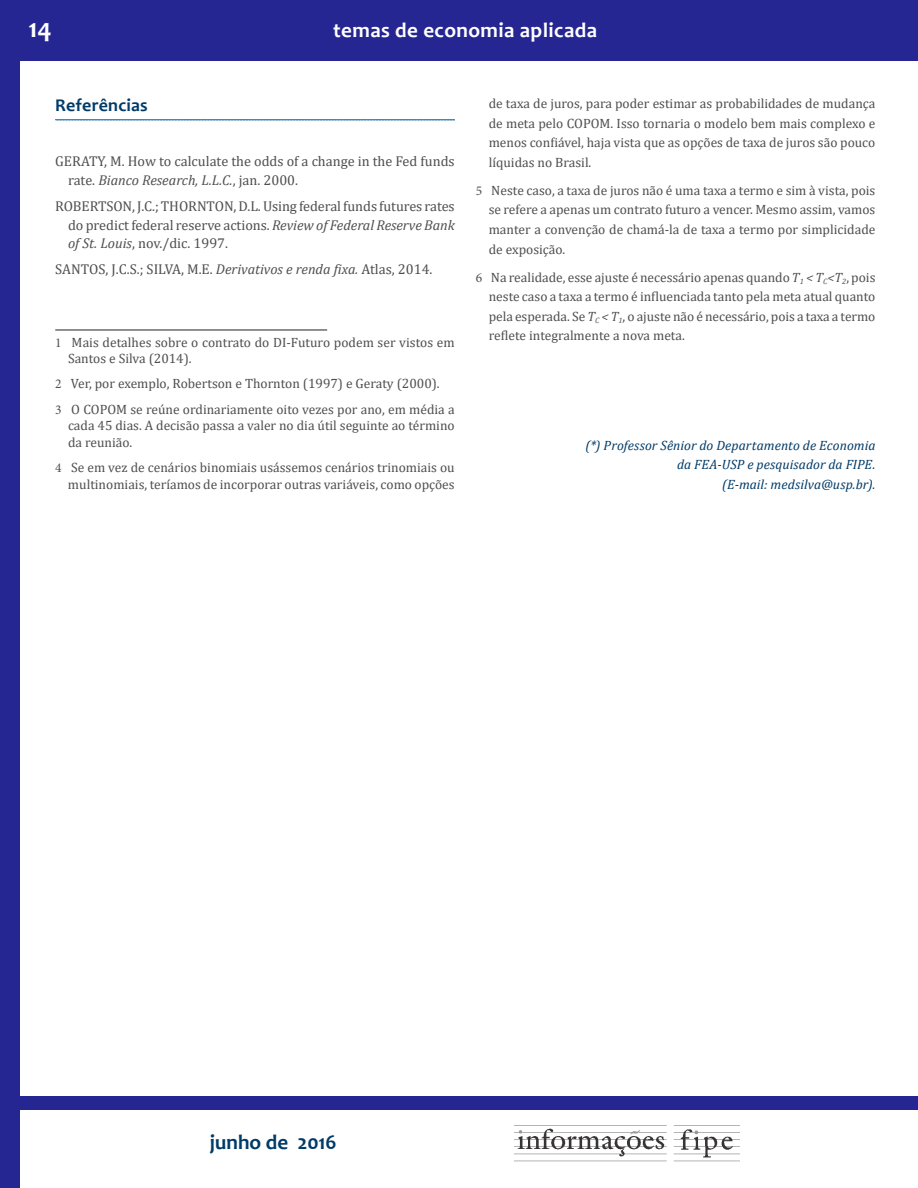
<style>
.page{position:relative;width:918px;height:1188px;background:#fff}
.page>*{position:absolute;margin:0;border:0;box-sizing:border-box;transform-origin:0 0}
.t1{font:700 27px "Candara";color:#fff}
.t2{font:700 21px "Candara";letter-spacing:.02em;color:#fff}
.t3{font:700 21px "Candara";color:#003b68}
.t4{font:700 18px "Candara";letter-spacing:.01em;color:#003b68}
.t5{font:14.25px/18.1px "Cambria";color:#4e4f50}
.t6{font:13.5px/19.5px "Cambria";color:#4e4f50}
.t7{font:italic 13.5px/19.5px "Cambria";letter-spacing:.005em;color:#003b68;text-align:right}
.s1{font-style:italic}
.s2{font-family:"Minion Pro"}
</style>
<div class="page">
<div style="left:0;top:0;width:20px;height:1188px;background:#262693"></div>
<div style="left:0;top:0;width:918px;height:61px;background:#262693"></div>
<div style="left:15px;top:1097px;width:903px;height:13px;background:#262693"></div>
<img style="left:514px;top:1125px;width:225px;height:37px">
<svg style="left:55px;top:119px;width:400px;height:1px"></svg>
<hr style="left:55px;top:330px;width:272px;height:1px;background:#231f20">
<h1 class="t1" style="left:29px;top:12px;width:25px">14</h1>
<h2 class="t2" style="left:333px;top:17px;width:265px">temas de economia aplicada</h2>
<h3 class="t4" style="left:55px;top:94px;width:94px">Referências</h3>
<p class="t5" style="left:68px;top:152px;width:388px;text-indent:-13px">GERATY, M. How to calculate the odds of a change in the Fed funds rate. <span class="s1">Bianco Research, L.L.C.</span>, jan. 2000.</p>
<p class="t5" style="left:68px;top:197px;width:388px;text-align:justify;text-indent:-13px">ROBERTSON, J.C.; THORNTON, D.L. Using federal funds futures rates do predict federal reserve actions. <span class="s1">Review of Federal Reserve Bank of St. Louis</span>, nov./dic. 1997.</p>
<p class="t5" style="left:55px;top:260px;width:379px">SANTOS, J.C.S.; SILVA, M.E. <span class="s1">Derivativos e renda fixa.</span> Atlas, 2014.</p>
<p class="t6" style="left:68px;top:335px;width:388px;line-height:15.9px;text-indent:-13px"><span class="s2">1</span> Mais detalhes sobre o contrato do DI-Futuro podem ser vistos em<br>Santos e Silva (2014).</p>
<p class="t6" style="left:55px;top:371px;width:401px;line-height:25.2px"><span class="s2">2</span> Ver, por exemplo, Robertson e Thornton (1997) e Geraty (2000).<br><span class="s2">3</span> O COPOM se reúne ordinariamente oito vezes por ano, em média a</p>
<p class="t6" style="left:68px;top:417px;width:388px;line-height:16.6px">cada 45 dias. A decisão passa a valer no dia útil seguinte ao término da reunião.</p>
<p class="t6" style="left:55px;top:459px;width:401px;line-height:16.6px;text-align:right"><span class="s2">4</span> Se em vez de cenários binomiais usássemos cenários trinomiais ou multinomiais, teríamos de incorporar outras variáveis, como opções</p>
<p class="t6" style="left:489px;top:94px;width:388px;text-align:justify">de taxa de juros, para poder estimar as probabilidades de mudança de meta pelo COPOM. Isso tornaria o modelo bem mais complexo e menos confiável, haja vista que as opções de taxa de juros são pouco líquidas no Brasil.</p>
<p class="t6" style="left:489px;top:181px;width:388px;text-align:justify;text-indent:-13px"><span class="s2">5</span> Neste caso, a taxa de juros não é uma taxa a termo e sim à vista, pois se refere a apenas um contrato futuro a vencer. Mesmo assim, vamos manter a convenção de chamá-la de taxa a termo por simplicidade de exposição.</p>
<p class="t6" style="left:489px;top:267px;width:388px;text-align:justify;text-indent:-13px"><span class="s2">6</span> Na realidade, esse ajuste é necessário apenas quando <span class="s1">T</span><sub>1</sub> <span class="s1">&lt; T</span><sub>C</sub><span class="s1">&lt;T</span><sub>2</sub>, pois neste caso a taxa a termo é influenciada tanto pela meta atual quanto pela esperada. Se <span class="s1">T</span><sub>C</sub> <span class="s1">&lt; T</span><sub>1</sub>, o ajuste não é necessário, pois a taxa a termo reflete integralmente a nova meta.</p>
<p class="t7" style="left:585px;top:435px;width:292px">(*) Professor Sênior do Departamento de Economia da FEA-USP e pesquisador da FIPE.<br>(E-mail: medsilva@usp.br).</p>
<h2 class="t3" style="left:210px;top:1129px;width:128px">junho de 2016</h2>
</div>
